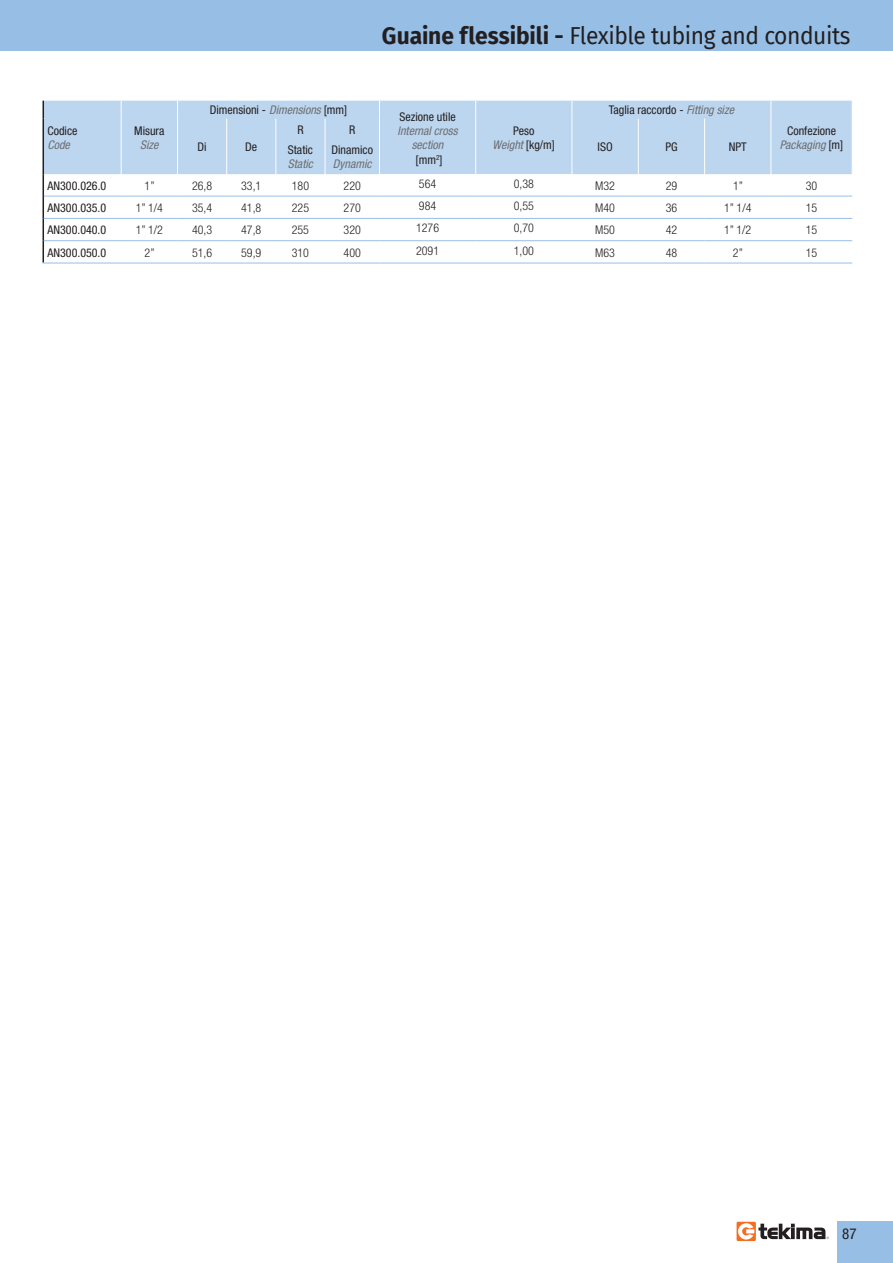
<style>
.page{position:relative;width:893px;height:1263px;background:#fff}
.page>*{position:absolute;margin:0;border:0;box-sizing:border-box;transform-origin:0 0}
.t1{font:24px "Fira Sans";letter-spacing:-.02em;color:#231f20;scale:.95 1}
.t2{font:condensed 15px "Helvetica Neue";color:#231f20}
.t3{font:condensed 12px/20.1px "Helvetica Neue";color:#231f20;text-align:center}
.t4{font:300 condensed 12px "Helvetica Neue";color:#231f20}
.t5{font:italic condensed 12px/14.4px "Helvetica Neue";color:#6c6d70;text-align:center}
.s1{font-weight:700}
.s2{font-style:italic;color:#6c6d70}
.s3{font-style:normal;color:#231f20}
</style>
<div class="page">
<div style="left:0;top:0;width:893px;height:51px;background:#97bfe6"></div>
<div style="left:838px;top:1222px;width:55px;height:41px;background:#97bfe6"></div>
<svg style="left:737px;top:1222px;width:19px;height:19px"></svg>
<svg style="left:738px;top:1223px;width:91px;height:16px"></svg>
<div style="left:44px;top:101px;width:808px;height:73px;background:#bdd6ef"></div>
<svg style="left:379px;top:195px;width:194px;height:68px"></svg>
<svg style="left:43px;top:101px;width:1px;height:18px"></svg>
<hr style="left:43px;top:119px;width:1px;height:55px;background:#231f20">
<svg style="left:121px;top:101px;width:1px;height:18px"></svg>
<svg style="left:177px;top:101px;width:1px;height:18px"></svg>
<hr style="left:121px;top:119px;width:1px;height:55px;background:#fff">
<svg style="left:572px;top:101px;width:1px;height:18px"></svg>
<svg style="left:475px;top:101px;width:1px;height:18px"></svg>
<svg style="left:771px;top:101px;width:1px;height:18px"></svg>
<hr style="left:475px;top:119px;width:1px;height:55px;background:#fff">
<svg style="left:43px;top:174px;width:1px;height:89px"></svg>
<hr style="left:44px;top:196px;width:77px;height:1px;background:#97bfe6">
<hr style="left:44px;top:218px;width:77px;height:1px;background:#97bfe6">
<hr style="left:44px;top:240px;width:77px;height:1px;background:#97bfe6">
<hr style="left:43px;top:263px;width:78px;height:1px;background:#97bfe6">
<hr style="left:177px;top:119px;width:1px;height:55px;background:#fff">
<hr style="left:226px;top:119px;width:1px;height:55px;background:#fff">
<hr style="left:275px;top:119px;width:1px;height:55px;background:#fff">
<hr style="left:325px;top:119px;width:1px;height:55px;background:#fff">
<hr style="left:572px;top:119px;width:1px;height:55px;background:#fff">
<hr style="left:638px;top:119px;width:1px;height:55px;background:#fff">
<hr style="left:704px;top:119px;width:1px;height:55px;background:#fff">
<hr style="left:771px;top:119px;width:1px;height:55px;background:#fff">
<hr style="left:121px;top:196px;width:57px;height:1px;background:#97bfe6">
<hr style="left:178px;top:196px;width:49px;height:1px;background:#97bfe6">
<hr style="left:227px;top:196px;width:49px;height:1px;background:#97bfe6">
<hr style="left:276px;top:196px;width:49px;height:1px;background:#97bfe6">
<hr style="left:325px;top:196px;width:54px;height:1px;background:#97bfe6">
<hr style="left:379px;top:196px;width:97px;height:1px;background:#97bfe6">
<hr style="left:476px;top:196px;width:96px;height:1px;background:#97bfe6">
<hr style="left:572px;top:196px;width:66px;height:1px;background:#97bfe6">
<hr style="left:638px;top:196px;width:67px;height:1px;background:#97bfe6">
<hr style="left:705px;top:196px;width:66px;height:1px;background:#97bfe6">
<hr style="left:771px;top:196px;width:81px;height:1px;background:#97bfe6">
<hr style="left:121px;top:218px;width:57px;height:1px;background:#97bfe6">
<hr style="left:178px;top:218px;width:49px;height:1px;background:#97bfe6">
<hr style="left:227px;top:218px;width:49px;height:1px;background:#97bfe6">
<hr style="left:276px;top:218px;width:49px;height:1px;background:#97bfe6">
<hr style="left:325px;top:218px;width:54px;height:1px;background:#97bfe6">
<hr style="left:379px;top:218px;width:97px;height:1px;background:#97bfe6">
<hr style="left:476px;top:218px;width:96px;height:1px;background:#97bfe6">
<hr style="left:572px;top:218px;width:66px;height:1px;background:#97bfe6">
<hr style="left:638px;top:218px;width:67px;height:1px;background:#97bfe6">
<hr style="left:705px;top:218px;width:66px;height:1px;background:#97bfe6">
<hr style="left:771px;top:218px;width:81px;height:1px;background:#97bfe6">
<hr style="left:121px;top:240px;width:57px;height:1px;background:#97bfe6">
<hr style="left:178px;top:240px;width:49px;height:1px;background:#97bfe6">
<hr style="left:227px;top:240px;width:49px;height:1px;background:#97bfe6">
<hr style="left:276px;top:240px;width:49px;height:1px;background:#97bfe6">
<hr style="left:325px;top:240px;width:54px;height:1px;background:#97bfe6">
<hr style="left:379px;top:240px;width:97px;height:1px;background:#97bfe6">
<hr style="left:476px;top:240px;width:96px;height:1px;background:#97bfe6">
<hr style="left:572px;top:240px;width:66px;height:1px;background:#97bfe6">
<hr style="left:638px;top:240px;width:67px;height:1px;background:#97bfe6">
<hr style="left:705px;top:240px;width:66px;height:1px;background:#97bfe6">
<hr style="left:771px;top:240px;width:81px;height:1px;background:#97bfe6">
<hr style="left:121px;top:263px;width:57px;height:1px;background:#97bfe6">
<hr style="left:178px;top:263px;width:49px;height:1px;background:#97bfe6">
<hr style="left:227px;top:263px;width:49px;height:1px;background:#97bfe6">
<hr style="left:276px;top:263px;width:49px;height:1px;background:#97bfe6">
<hr style="left:325px;top:263px;width:54px;height:1px;background:#97bfe6">
<hr style="left:379px;top:263px;width:97px;height:1px;background:#97bfe6">
<hr style="left:476px;top:263px;width:96px;height:1px;background:#97bfe6">
<hr style="left:572px;top:263px;width:66px;height:1px;background:#97bfe6">
<hr style="left:638px;top:263px;width:67px;height:1px;background:#97bfe6">
<hr style="left:705px;top:263px;width:66px;height:1px;background:#97bfe6">
<hr style="left:771px;top:263px;width:81px;height:1px;background:#97bfe6">
<svg style="left:379px;top:101px;width:1px;height:18px"></svg>
<hr style="left:379px;top:119px;width:1px;height:55px;background:#fff">
<p class="t3" style="left:48px;top:121px;width:31px">Codice</p>
<p class="t5" style="left:48px;top:138px;width:24px">Code</p>
<p class="t3" style="left:134px;top:121px;width:32px">Misura</p>
<p class="t5" style="left:140px;top:138px;width:20px">Size</p>
<h1 class="t1" style="left:382px;top:17px;width:495px"><span class="s1">Guaine flessibili -</span> Flexible tubing and conduits</h1>
<p class="t3" style="left:210px;top:100px;width:139px">Dimensioni - <span class="s2">Dimensions</span> [mm]</p>
<p class="t3" style="left:399px;top:106px;width:58px">Sezione utile</p>
<p class="t5" style="left:398px;top:123px;width:61px">Internal cross section <span class="s3">[mm</span><sup>2</sup><span class="s3">]</span></p>
<p class="t3" style="left:493px;top:123px;width:64px;line-height:14.4px">Peso<br><span class="s2">Weight</span> [kg/m]</p>
<p class="t3" style="left:609px;top:100px;width:127px">Taglia raccordo - <span class="s2">Fitting size</span></p>
<p class="t3" style="left:288px;top:119px;width:27px">R<br>Static</p>
<p class="t5" style="left:288px;top:157px;width:27px">Static</p>
<p class="t3" style="left:331px;top:119px;width:43px">R<br>Dinamico</p>
<p class="t5" style="left:333px;top:157px;width:40px">Dynamic</p>
<p class="t3" style="left:787px;top:121px;width:50px">Confezione</p>
<p class="t3" style="left:198px;top:137px;width:11px">Di</p>
<p class="t3" style="left:245px;top:137px;width:13px">De</p>
<p class="t5" style="left:780px;top:138px;width:65px">Packaging <span class="s3">[m]</span></p>
<p class="t3" style="left:598px;top:137px;width:17px">ISO</p>
<p class="t3" style="left:665px;top:137px;width:14px">PG</p>
<p class="t3" style="left:729px;top:137px;width:19px">NPT</p>
<p class="t3" style="left:48px;top:175px;width:60px">AN300.026.0</p>
<p class="t4" style="left:145px;top:179px;width:11px">1”</p>
<p class="t4" style="left:192px;top:179px;width:22px">26,8</p>
<p class="t4" style="left:241px;top:179px;width:22px">33,1</p>
<p class="t4" style="left:292px;top:179px;width:19px">180</p>
<p class="t4" style="left:344px;top:179px;width:19px">220</p>
<p class="t4" style="left:419px;top:176px;width:19px">564</p>
<p class="t4" style="left:514px;top:176px;width:22px">0,38</p>
<p class="t4" style="left:595px;top:179px;width:21px">M32</p>
<p class="t4" style="left:666px;top:179px;width:13px">29</p>
<p class="t4" style="left:733px;top:179px;width:11px">1”</p>
<p class="t4" style="left:806px;top:179px;width:13px">30</p>
<p class="t3" style="left:48px;top:198px;width:60px">AN300.035.0</p>
<p class="t4" style="left:136px;top:201px;width:29px">1” 1/4</p>
<p class="t4" style="left:192px;top:201px;width:22px">35,4</p>
<p class="t4" style="left:241px;top:201px;width:22px">41,8</p>
<p class="t4" style="left:292px;top:201px;width:19px">225</p>
<p class="t4" style="left:344px;top:201px;width:19px">270</p>
<p class="t4" style="left:419px;top:199px;width:19px">984</p>
<p class="t4" style="left:514px;top:199px;width:22px">0,55</p>
<p class="t4" style="left:595px;top:201px;width:21px">M40</p>
<p class="t4" style="left:666px;top:201px;width:13px">36</p>
<p class="t4" style="left:724px;top:201px;width:29px">1” 1/4</p>
<p class="t4" style="left:806px;top:201px;width:13px">15</p>
<p class="t3" style="left:48px;top:220px;width:60px">AN300.040.0</p>
<p class="t4" style="left:136px;top:223px;width:29px">1” 1/2</p>
<p class="t4" style="left:192px;top:223px;width:22px">40,3</p>
<p class="t4" style="left:241px;top:223px;width:22px">47,8</p>
<p class="t4" style="left:292px;top:223px;width:19px">255</p>
<p class="t4" style="left:344px;top:223px;width:19px">320</p>
<p class="t4" style="left:416px;top:221px;width:25px">1276</p>
<p class="t4" style="left:514px;top:221px;width:22px">0,70</p>
<p class="t4" style="left:595px;top:223px;width:21px">M50</p>
<p class="t4" style="left:666px;top:223px;width:13px">42</p>
<p class="t4" style="left:724px;top:223px;width:29px">1” 1/2</p>
<p class="t4" style="left:806px;top:223px;width:13px">15</p>
<p class="t3" style="left:48px;top:242px;width:60px">AN300.050.0</p>
<p class="t4" style="left:145px;top:246px;width:11px">2”</p>
<p class="t4" style="left:192px;top:246px;width:22px">51,6</p>
<p class="t4" style="left:241px;top:246px;width:22px">59,9</p>
<p class="t4" style="left:292px;top:246px;width:19px">310</p>
<p class="t4" style="left:344px;top:246px;width:19px">400</p>
<p class="t4" style="left:416px;top:243px;width:25px">2091</p>
<p class="t4" style="left:514px;top:243px;width:22px">1,00</p>
<p class="t4" style="left:595px;top:246px;width:21px">M63</p>
<p class="t4" style="left:666px;top:246px;width:13px">48</p>
<p class="t4" style="left:733px;top:246px;width:11px">2”</p>
<p class="t4" style="left:806px;top:246px;width:13px">15</p>
<p class="t2" style="left:842px;top:1225px;width:16px">87</p>
</div>
